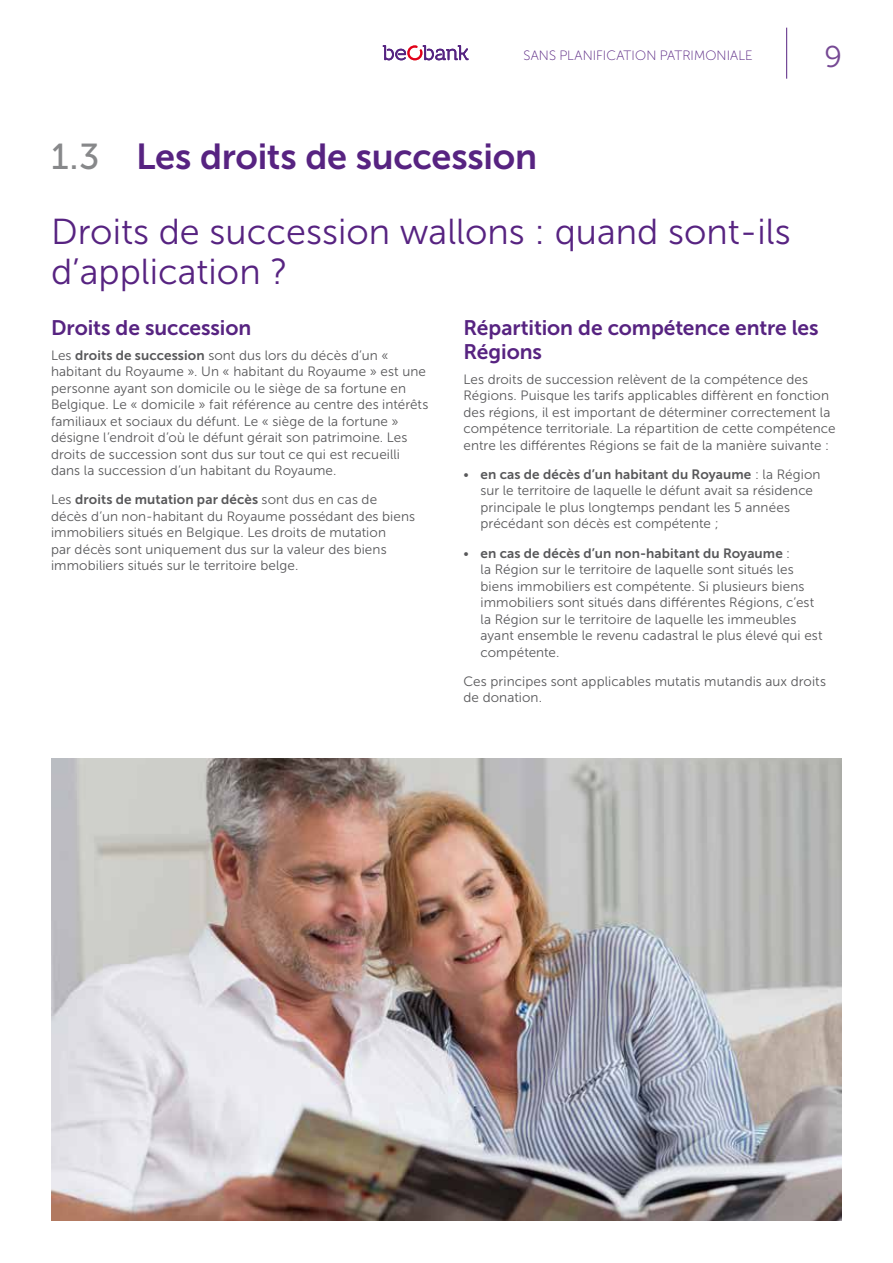
<style>
.page{position:relative;width:893px;height:1263px;background:#fff}
.page>*{position:absolute;margin:0;border:0;box-sizing:border-box;transform-origin:0 0}
.t1{font:36px/40.5px "Museo Sans 300";color:#572381}
.t2{font:36px "Museo Sans 700";letter-spacing:-.005em;color:#572381}
.t3{font:30px "Museo Sans Rounded 300";color:#764994}
.t4{font:21px/24px "Museo Sans 700";letter-spacing:-.005em;color:#572381}
.t5{font:13.5px/16.5px "Museo Sans 300";letter-spacing:.005em;color:#58585a}
.t6{font:13.5px "Museo Sans 700";letter-spacing:.01em;color:#58585a}
.t7{font:13.5px "Museo Sans Rounded 100";letter-spacing:.005em;color:#572381}
.s1{font-family:"Museo Sans 500";color:#87888a}
.s2{font-family:"Museo Sans 700"}
.s3{font-family:"Museo Sans 300"}
</style>
<div class="page">
<img style="left:51px;top:758px;width:791px;height:462px">
<hr style="left:786px;top:28px;width:1px;height:51px;background:#572381">
<svg style="left:383px;top:45px;width:86px;height:15px"></svg>
<p class="t7" style="left:524px;top:49px;width:231px">SANS PLANIFICATION PATRIMONIALE</p>
<h2 class="t3" style="left:824px;top:40px;width:19px">9</h2>
<h1 class="t2" style="left:51px;top:136px;width:488px"><span class="s1">1.3</span> Les droits de succession</h1>
<h1 class="t1" style="left:51px;top:212px;width:741px">Droits de succession wallons : quand sont-ils d’application ?</h1>
<h3 class="t4" style="left:51px;top:315px;width:202px">Droits de succession</h3>
<p class="t5" style="left:51px;top:347px;width:379px">Les <span class="s2">droits de succession</span> sont dus lors du décès d’un « habitant du Royaume ». Un « habitant du Royaume » est une personne ayant son domicile ou le siège de sa fortune en Belgique. Le « domicile » fait référence au centre des intérêts familiaux et sociaux du défunt. Le « siège de la fortune » désigne l’endroit d’où le défunt gérait son patrimoine. Les droits de succession sont dus sur tout ce qui est recueilli dans la succession d’un habitant du Royaume.</p>
<p class="t6" style="left:51px;top:492px;width:328px"><span class="s3">Les</span> droits de mutation par décès <span class="s3">sont dus en cas de</span></p>
<p class="t5" style="left:51px;top:508px;width:366px">décès d’un non-habitant du Royaume possédant des biens immobiliers situés en Belgique. Les droits de mutation<br>par décès sont uniquement dus sur la valeur des biens immobiliers situés sur le territoire belge.</p>
<h3 class="t4" style="left:463px;top:315px;width:357px">Répartition de compétence entre les<br>Régions</h3>
<p class="t5" style="left:463px;top:371px;width:374px">Les droits de succession relèvent de la compétence des Régions. Puisque les tarifs applicables diffèrent en fonction des régions, il est important de déterminer correctement la compétence territoriale. La répartition de cette compétence entre les différentes Régions se fait de la manière suivante :</p>
<p class="t6" style="left:463px;top:467px;width:359px"><span class="s3">•</span> en cas de décès d’un habitant du Royaume <span class="s3">: la Région</span></p>
<p class="t5" style="left:480px;top:483px;width:334px">sur le territoire de laquelle le défunt avait sa résidence principale le plus longtemps pendant les 5 années précédant son décès est compétente ;</p>
<p class="t6" style="left:463px;top:545px;width:328px"><span class="s3">•</span> en cas de décès d’un non-habitant du Royaume <span class="s3">:</span></p>
<p class="t5" style="left:480px;top:561px;width:344px">la Région sur le territoire de laquelle sont situés les biens immobiliers est compétente. Si plusieurs biens immobiliers sont situés dans différentes Régions, c’est la Région sur le territoire de laquelle les immeubles ayant ensemble le revenu cadastral le plus élevé qui est compétente.</p>
<p class="t5" style="left:463px;top:673px;width:364px">Ces principes sont applicables mutatis mutandis aux droits de donation.</p>
</div>
